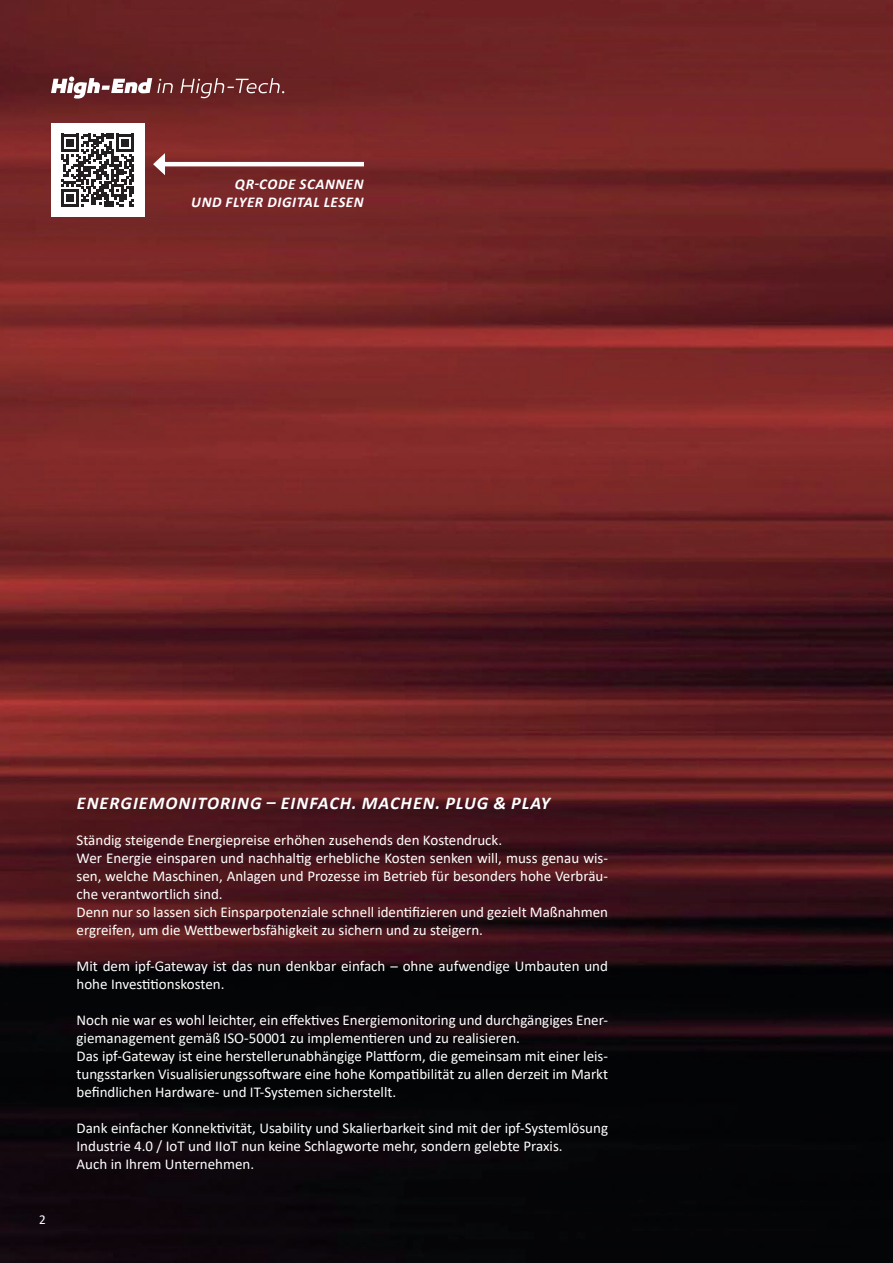
<style>
.page{position:relative;width:893px;height:1263px;background:#fff}
.page>*{position:absolute;margin:0;border:0;box-sizing:border-box;transform-origin:0 0}
.t1{font:italic 700 18px "Calibri";letter-spacing:.06em;color:#fff}
.t2{font:15px/18px "Calibri";color:#fff}
.t3{font:italic 700 15px/18px "Calibri";letter-spacing:.04em;color:#fff;text-align:right}
.t4{font:13.5px "Calibri";color:#fff}
</style>
<div class="page">
<img style="left:0;top:0;width:893px;height:1263px">
<svg style="left:51px;top:77px;width:233px;height:22px"></svg>
<div style="left:51px;top:124px;width:93px;height:93px;background:#fff"></div>
<svg style="left:61px;top:134px;width:73px;height:73px"></svg>
<hr style="left:161px;top:162px;width:203px;height:4px;background:#fff">
<svg style="left:153px;top:153px;width:12px;height:22px"></svg>
<p class="t3" style="left:191px;top:174px;width:174px">QR-CODE SCANNEN<br>UND FLYER DIGITAL LESEN</p>
<p class="t4" style="left:39px;top:1210px;width:8px">2</p>
<p class="t1" style="left:77px;top:790px;width:475px">ENERGIEMONITORING – EINFACH. MACHEN. PLUG &amp; PLAY</p>
<p class="t2" style="left:77px;top:831px;width:533px">Ständig steigende Energiepreise erhöhen zusehends den Kostendruck.<br>Wer Energie einsparen und nachhaltig erhebliche Kosten senken will, muss genau wis&shy;sen, welche Maschinen, Anlagen und Prozesse im Betrieb für besonders hohe Verbräu&shy;che verantwortlich sind.<br>Denn nur so lassen sich Einsparpotenziale schnell identifizieren und gezielt Maßnahmen ergreifen, um die Wettbewerbsfähigkeit zu sichern und zu steigern.</p>
<p class="t2" style="left:77px;top:957px;width:533px">Mit dem ipf-Gateway ist das nun denkbar einfach – ohne aufwendige Umbauten und hohe Investitionskosten.</p>
<p class="t2" style="left:77px;top:1011px;width:533px">Noch nie war es wohl leichter, ein effektives Energiemonitoring und durchgängiges Ener&shy;giemanagement gemäß ISO-50001 zu implementieren und zu realisieren.<br>Das ipf-Gateway ist eine herstellerunabhängige Plattform, die gemeinsam mit einer leis&shy;tungsstarken Visualisierungssoftware eine hohe Kompatibilität zu allen derzeit im Markt befindlichen Hardware- und IT-Systemen sicherstellt.</p>
<p class="t2" style="left:77px;top:1119px;width:533px">Dank einfacher Konnektivität, Usability und Skalierbarkeit sind mit der ipf-Systemlösung<br>Industrie 4.0 / IoT und IIoT nun keine Schlagworte mehr, sondern gelebte Praxis.<br>Auch in Ihrem Unternehmen.</p>
</div>
